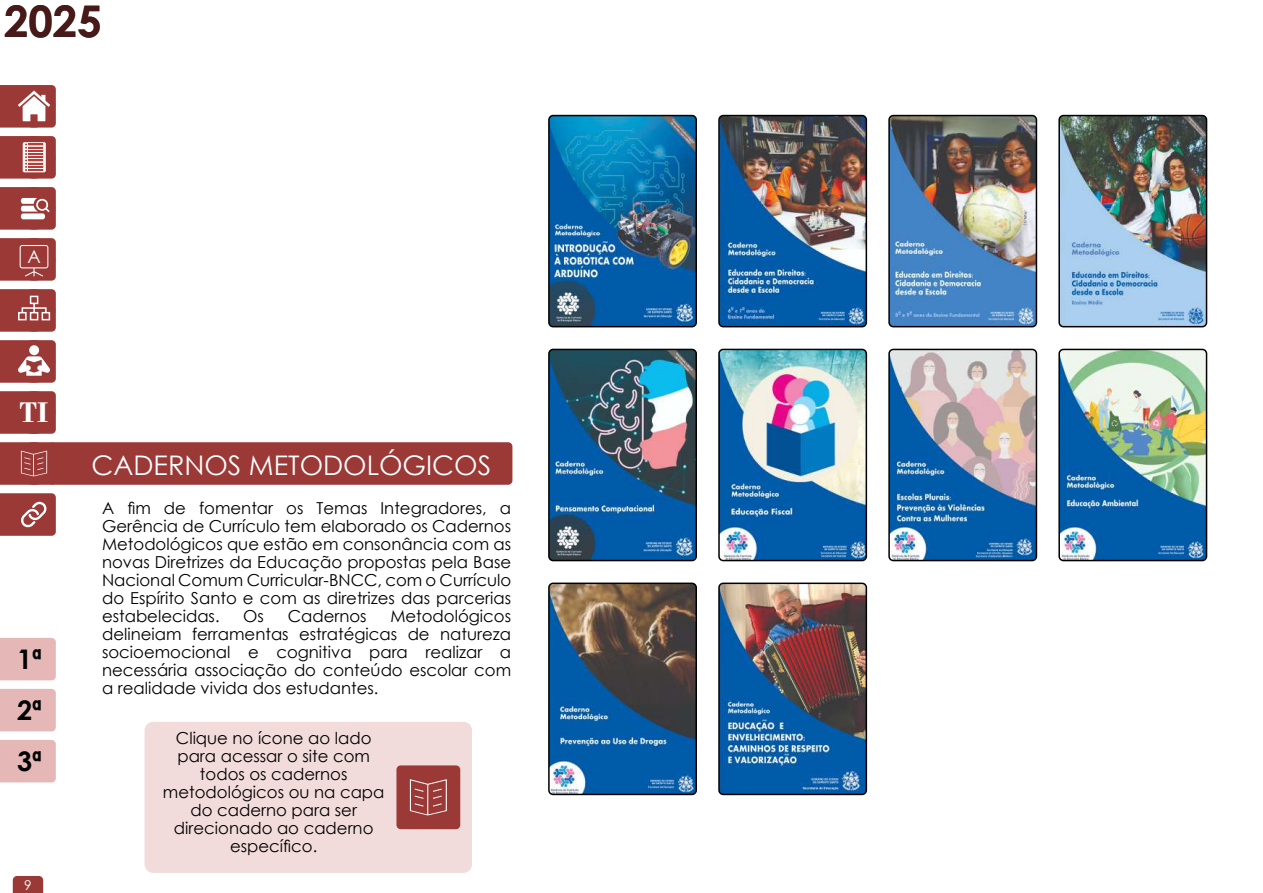
<style>
.page{position:relative;width:1263px;height:893px;background:#fff}
.page>*{position:absolute;margin:0;border:0;box-sizing:border-box;transform-origin:0 0}
.t1{font:700 43.5px "Century Gothic";color:#471a19}
.t2{font:700 29.85px "Bodoni";color:#fff}
.t3{font:27px "Century Gothic";color:#fff}
.t4{font:700 27px/51px "Century Gothic";color:#000;text-align:justify}
.t5{font:18px "Century Gothic";color:#fff}
.t6{font:16.5px/18px "Century Gothic";color:#000;text-align:justify}
.t7{font:13.5px "Century Gothic";color:#fff}
</style>
<div class="page">
<svg style="left:0;top:391px;width:56px;height:43px"></svg>
<svg style="left:13px;top:876px;width:30px;height:17px"></svg>
<svg style="left:0;top:85px;width:56px;height:43px"></svg>
<svg style="left:0;top:136px;width:56px;height:43px;background:#ad5b59"></svg>
<svg style="left:0;top:187px;width:56px;height:43px;background:#ab5958"></svg>
<svg style="left:0;top:238px;width:56px;height:43px;background:#a14645"></svg>
<svg style="left:0;top:289px;width:56px;height:43px;background:#a54e4c"></svg>
<svg style="left:0;top:340px;width:56px;height:43px;background:#ad5c5b"></svg>
<div style="left:13px;top:391px;width:42px;height:43px;background:#9b3937;border-radius:50%"></div>
<svg style="left:0;top:493px;width:56px;height:43px;background:#a44c4a"></svg>
<div style="left:0;top:638px;width:56px;height:42px;background:#e5b8b7"></div>
<div style="left:0;top:689px;width:56px;height:42px;background:#e5b8b7"></div>
<div style="left:0;top:740px;width:56px;height:42px;background:#e5b8b7"></div>
<div style="left:0;top:442px;width:512px;height:43px;background:#9b3937"></div>
<div style="left:145px;top:722px;width:327px;height:151px;background:#f2dbdb;border-radius:9px"></div>
<div style="left:396px;top:765px;width:64px;height:64px;background:#9b3937;border-radius:4px"></div>
<svg style="left:410px;top:779px;width:37px;height:36px"></svg>
<img style="left:551px;top:118px;width:145px;height:209px">
<div style="left:548px;top:115px;width:149px;height:212px;border:2px solid #000;border-radius:4px"></div>
<img style="left:721px;top:118px;width:145px;height:209px">
<div style="left:718px;top:115px;width:149px;height:212px;border:2px solid #000;border-radius:4px"></div>
<img style="left:891px;top:118px;width:145px;height:209px">
<div style="left:888px;top:115px;width:149px;height:212px;border:2px solid #000;border-radius:4px"></div>
<img style="left:1061px;top:118px;width:145px;height:209px">
<div style="left:1058px;top:115px;width:149px;height:212px;border:2px solid #000;border-radius:4px"></div>
<img style="left:721px;top:349px;width:145px;height:212px">
<div style="left:718px;top:349px;width:149px;height:212px;border:2px solid #000;border-radius:4px"></div>
<img style="left:891px;top:349px;width:145px;height:212px">
<div style="left:888px;top:349px;width:149px;height:212px;border:2px solid #000;border-radius:4px"></div>
<img style="left:1061px;top:349px;width:145px;height:212px">
<div style="left:1058px;top:349px;width:149px;height:212px;border:2px solid #000;border-radius:4px"></div>
<img style="left:551px;top:583px;width:145px;height:209px">
<div style="left:548px;top:583px;width:149px;height:212px;border:2px solid #000;border-radius:4px"></div>
<img style="left:551px;top:349px;width:145px;height:212px">
<div style="left:548px;top:349px;width:149px;height:212px;border:2px solid #000;border-radius:4px"></div>
<img style="left:721px;top:583px;width:145px;height:209px">
<div style="left:718px;top:583px;width:149px;height:212px;border:2px solid #000;border-radius:4px"></div>
<h1 class="t1" style="left:4px;top:-12px;width:99px">2025</h1>
<p class="t5" style="left:27px;top:244px;width:15px">A</p>
<h2 class="t2" style="left:19px;top:395px;width:30px">TI</h2>
<h3 class="t4" style="left:17px;top:633px;width:26px">1ª 2ª 3ª</h3>
<p class="t7" style="left:24px;top:875px;width:9px">9</p>
<h3 class="t3" style="left:92px;top:446px;width:401px">CADERNOS METODOLÓGICOS</h3>
<p class="t6" style="left:102px;top:498px;width:411px">A fim de fomentar os Temas Integradores, a Gerência de Currículo tem elaborado os Cadernos Metodológicos que estão em consonância com as novas Diretrizes da Educação propostas pela Base Nacional Comum Curricular-BNCC, com o Currículo do Espírito Santo e com as diretrizes das parcerias estabelecidas.</p>
<p class="t6" style="left:102px;top:606px;width:411px;text-indent:288px">Metodológicos delineiam ferramentas estratégicas de natureza socioemocional e cognitiva para realizar a necessária associação do conteúdo escolar com a realidade vivida dos estudantes.</p>
<p class="t6" style="left:163px;top:729px;width:223px;text-align:center">Clique no ícone ao lado para acessar o site com todos os cadernos metodológicos ou na capa do caderno para ser direcionado ao caderno específico.</p>
<p class="t6" style="left:243px;top:606px;width:22px">Os</p>
<p class="t6" style="left:288px;top:606px;width:80px">Cadernos</p>
</div>
